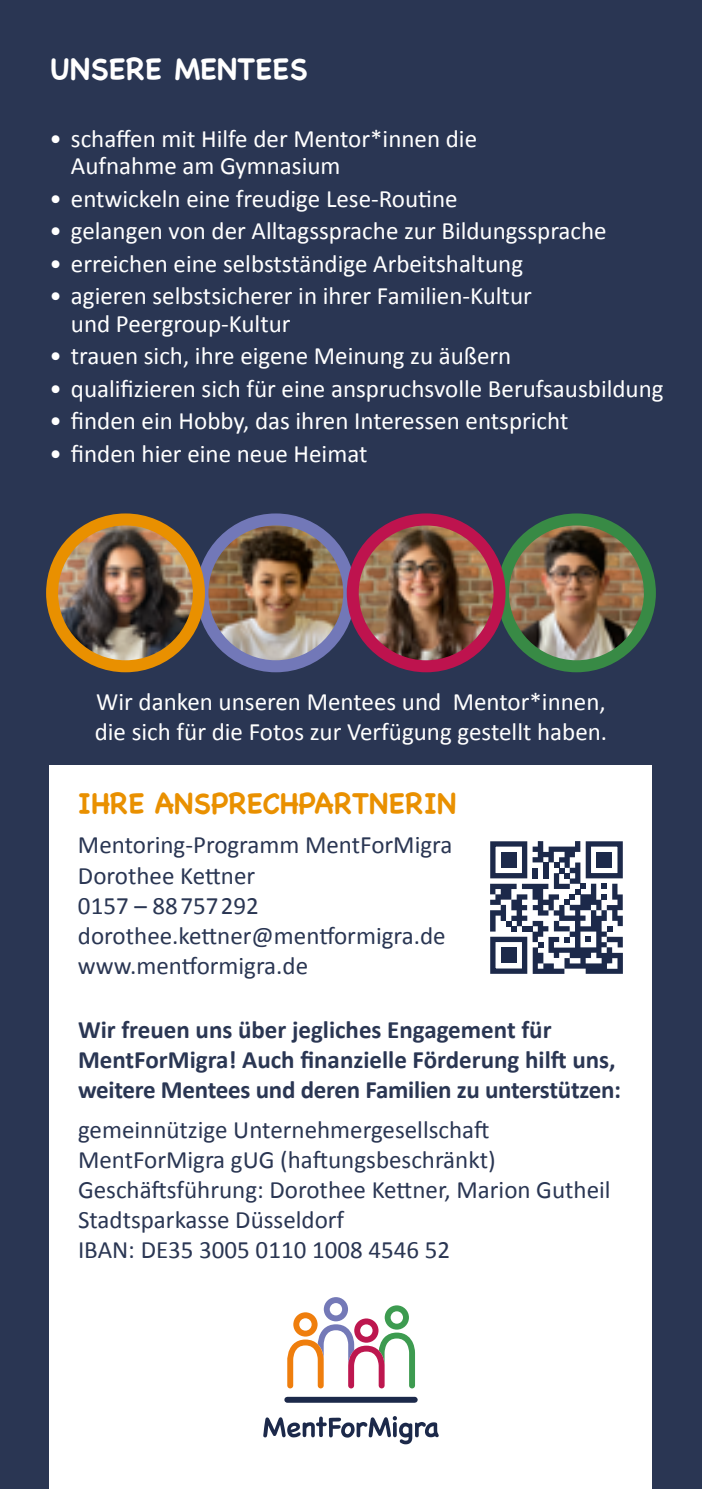
<style>
.page{position:relative;width:702px;height:1489px;background:#fff}
.page>*{position:absolute;margin:0;border:0;box-sizing:border-box;transform-origin:0 0}
.t1{font:700 30px "Chalkboard";color:#fff}
.t2{font:700 28.75px "Chalkboard";color:#e99000}
.t3{font:25px/27.5px "Calibri";color:#fff}
.t4{font:25px/30px "Calibri";color:#2a3653}
.t5{font:700 25px/30px "Calibri";color:#2a3653}
</style>
<div class="page">
<div style="left:0;top:0;width:702px;height:1488px;background:#2a3653"></div>
<div style="left:50px;top:765px;width:602px;height:723px;background:#fff"></div>
<svg style="left:287px;top:1297px;width:128px;height:91px"></svg>
<svg style="left:263px;top:1416px;width:176px;height:28px"></svg>
<div style="left:287px;top:1396px;width:128px;height:6px;background:#1c294a"></div>
<svg style="left:490px;top:841px;width:133px;height:132px"></svg>
<img style="left:503px;top:519px;width:147px;height:147px;border-radius:73px">
<div style="left:497px;top:513px;width:159px;height:159px;border:12px solid #388a45;border-radius:50%"></div>
<img style="left:202px;top:519px;width:147px;height:147px;border-radius:73px">
<div style="left:196px;top:513px;width:159px;height:159px;border:12px solid #7278b8;border-radius:50%"></div>
<img style="left:353px;top:519px;width:146px;height:147px;border-radius:73px">
<div style="left:347px;top:513px;width:158px;height:159px;border:12px solid #be134e;border-radius:50%"></div>
<img style="left:52px;top:519px;width:147px;height:147px;border-radius:73px">
<div style="left:46px;top:513px;width:159px;height:159px;border:12px solid #e99000;border-radius:50%"></div>
<p class="t1" style="left:50px;top:51px;width:260px">UNSERE MENTEES</p>
<p class="t3" style="left:71px;top:123px;width:408px;text-indent:-21px">• schaffen mit Hilfe der Mentor*innen die<br>Aufnahme am Gymnasium</p>
<p class="t3" style="left:50px;top:183px;width:409px">• entwickeln eine freudige Lese-Routine</p>
<p class="t3" style="left:50px;top:216px;width:558px">• gelangen von der Alltagssprache zur Bildungssprache</p>
<p class="t3" style="left:50px;top:248px;width:475px">• erreichen eine selbstständige Arbeitshaltung</p>
<p class="t3" style="left:71px;top:281px;width:462px;text-indent:-21px">• agieren selbstsicherer in ihrer Familien-Kultur und Peergroup-Kultur</p>
<p class="t3" style="left:50px;top:341px;width:463px">• trauen sich, ihre eigene Meinung zu äußern</p>
<p class="t3" style="left:50px;top:373px;width:615px">• qualifizieren sich für eine anspruchsvolle Berufsausbildung</p>
<p class="t3" style="left:50px;top:406px;width:520px">• finden ein Hobby, das ihren Interessen entspricht</p>
<p class="t3" style="left:50px;top:438px;width:319px">• finden hier eine neue Heimat</p>
<p class="t3" style="left:95px;top:685px;width:514px;line-height:30px">Wir danken unseren Mentees und Mentor*innen, die sich für die Fotos zur Verfügung gestellt haben.</p>
<p class="t2" style="left:78px;top:786px;width:380px">IHRE ANSPRECHPARTNERIN</p>
<p class="t4" style="left:78px;top:829px;width:376px">Mentoring-Programm MentForMigra<br>Dorothee Kettner<br>0157 – 88757292 dorothee.kettner@mentformigra.de www.mentformigra.de</p>
<p class="t5" style="left:78px;top:1013px;width:544px">Wir freuen uns über jegliches Engagement für<br>MentForMigra! Auch finanzielle Förderung hilft uns, weitere Mentees und deren Familien zu unterstützen:</p>
<p class="t4" style="left:78px;top:1113px;width:534px">gemeinnützige Unternehmergesellschaft MentForMigra gUG (haftungsbeschränkt)<br>Geschäftsführung: Dorothee Kettner, Marion Gutheil Stadtsparkasse Düsseldorf<br>IBAN: DE35 3005 0110 1008 4546 52</p>
</div>
